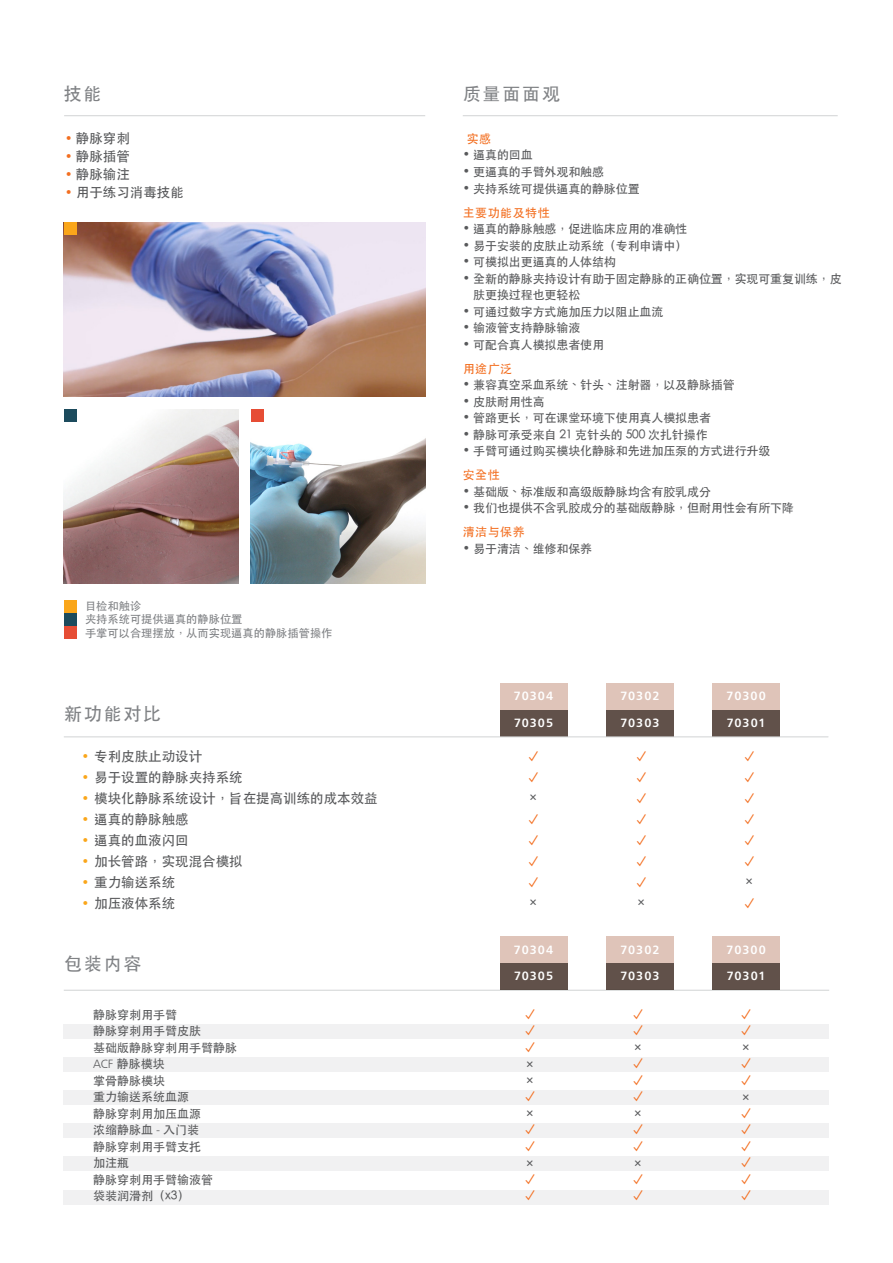
<style>
.page{position:relative;width:893px;height:1263px;background:#fff}
.page>*{position:absolute;margin:0;border:0;box-sizing:border-box;transform-origin:0 0}
.t1{font:500 18px "ST Heiti TC";letter-spacing:.1em;color:#808285}
.t2{font:16.5px "J Cfg";color:#f36f21}
.t3{font:16.5px "Montserrat Alternates";color:#58595b}
.t4{font:500 13.5px "ST Heiti TC";color:#58595b}
.t5{font:500 12px/16.5px "ST Heiti TC";letter-spacing:-.01em;color:#58595b}
.t6{font:12px "Humanist 777 BT Bold B";letter-spacing:.075em;color:#fff}
.t7{font:500 12px "ST Heiti TC";letter-spacing:.04em;color:#f36f21}
.t8{font:500 11.25px/13.5px "ST Heiti TC";color:#808285}
.s1{font-family:"Humanist 777 BT Light B";font-weight:400;color:#f36f21}
.s2{font-family:"Humanist 777 BT Light B";font-weight:400;color:#faa61a}
.s3{font-family:"Humanist 777 BT Light B";font-weight:400}
</style>
<div class="page">
<img style="left:251px;top:439px;width:174px;height:144px">
<div style="left:63px;top:1024px;width:765px;height:15px;background:#f1f1f2"></div>
<div style="left:63px;top:1123px;width:765px;height:15px;background:#f1f1f2"></div>
<div style="left:63px;top:1057px;width:765px;height:15px;background:#f1f1f2"></div>
<div style="left:63px;top:1156px;width:765px;height:15px;background:#f1f1f2"></div>
<div style="left:63px;top:1090px;width:765px;height:15px;background:#f1f1f2"></div>
<div style="left:63px;top:1189px;width:765px;height:15px;background:#f1f1f2"></div>
<hr style="left:64px;top:115px;width:361px;height:1px;background:#d1d3d4">
<hr style="left:463px;top:115px;width:375px;height:1px;background:#d1d3d4">
<img style="left:64px;top:222px;width:361px;height:174px">
<img style="left:64px;top:409px;width:174px;height:174px">
<div style="left:500px;top:936px;width:68px;height:27px;background:#dfc4b9"></div>
<div style="left:500px;top:683px;width:68px;height:27px;background:#dfc4b9"></div>
<div style="left:606px;top:936px;width:68px;height:27px;background:#dfc4b9"></div>
<div style="left:606px;top:683px;width:68px;height:27px;background:#dfc4b9"></div>
<div style="left:712px;top:936px;width:68px;height:27px;background:#dfc4b9"></div>
<div style="left:712px;top:683px;width:68px;height:27px;background:#dfc4b9"></div>
<div style="left:500px;top:963px;width:68px;height:27px;background:#61514a"></div>
<div style="left:500px;top:710px;width:68px;height:26px;background:#61514a"></div>
<div style="left:606px;top:963px;width:68px;height:27px;background:#61514a"></div>
<div style="left:606px;top:710px;width:68px;height:26px;background:#61514a"></div>
<div style="left:712px;top:963px;width:68px;height:27px;background:#61514a"></div>
<div style="left:712px;top:710px;width:68px;height:26px;background:#61514a"></div>
<hr style="left:64px;top:736px;width:764px;height:1px;background:#d1d3d4">
<div style="left:251px;top:409px;width:13px;height:13px;background:#e64d35"></div>
<div style="left:64px;top:409px;width:13px;height:13px;background:#1c4b5d"></div>
<div style="left:64px;top:222px;width:13px;height:13px;background:#faa61a"></div>
<div style="left:64px;top:626px;width:13px;height:12px;background:#e64d35"></div>
<div style="left:64px;top:613px;width:13px;height:13px;background:#1c4b5d"></div>
<div style="left:64px;top:600px;width:13px;height:13px;background:#faa61a"></div>
<hr style="left:64px;top:990px;width:765px;height:1px;background:#d1d3d4">
<h1 class="t1" style="left:64px;top:83px;width:39px">技能</h1>
<h1 class="t1" style="left:463px;top:83px;width:99px">质量面面观</h1>
<p class="t7" style="left:467px;top:132px;width:26px">实感</p>
<p class="t5" style="left:463px;top:147px;width:72px">• 逼真的回血</p>
<p class="t5" style="left:463px;top:163px;width:143px">• 更逼真的手臂外观和触感</p>
<p class="t5" style="left:463px;top:180px;width:178px">• 夹持系统可提供逼真的静脉位置</p>
<p class="t7" style="left:463px;top:206px;width:88px">主要功能及特性</p>
<p class="t5" style="left:463px;top:220px;width:226px">• 逼真的静脉触感，促进临床应用的准确性</p>
<p class="t5" style="left:463px;top:237px;width:226px">• 易于安装的皮肤止动系统（专利申请中）</p>
<p class="t5" style="left:463px;top:253px;width:155px">• 可模拟出更逼真的人体结构</p>
<p class="t5" style="left:473px;top:270px;width:370px;text-indent:-10px">• 全新的静脉夹持设计有助于固定静脉的正确位置，实现可重复训练，皮肤更换过程也更轻松</p>
<p class="t5" style="left:463px;top:303px;width:202px">• 可通过数字方式施加压力以阻止血流</p>
<p class="t5" style="left:463px;top:319px;width:119px">• 输液管支持静脉输液</p>
<p class="t5" style="left:463px;top:336px;width:143px">• 可配合真人模拟患者使用</p>
<p class="t7" style="left:463px;top:362px;width:51px">用途广泛</p>
<p class="t5" style="left:463px;top:376px;width:273px">• 兼容真空采血系统、针头、注射器，以及静脉插管</p>
<p class="t5" style="left:463px;top:393px;width:83px">• 皮肤耐用性高</p>
<p class="t5" style="left:463px;top:409px;width:250px">• 管路更长，可在课堂环境下使用真人模拟患者</p>
<p class="t5" style="left:463px;top:426px;width:246px">• 静脉可承受来自 21 克针头的 500 次扎针操作</p>
<p class="t5" style="left:463px;top:442px;width:309px">• 手臂可通过购买模块化静脉和先进加压泵的方式进行升级</p>
<p class="t7" style="left:463px;top:468px;width:38px">安全性</p>
<p class="t5" style="left:463px;top:483px;width:250px">• 基础版、标准版和高级版静脉均含有胶乳成分</p>
<p class="t5" style="left:463px;top:499px;width:333px">• 我们也提供不含乳胶成分的基础版静脉，但耐用性会有所下降</p>
<p class="t7" style="left:463px;top:525px;width:63px">清洁与保养</p>
<p class="t5" style="left:463px;top:540px;width:131px">• 易于清洁、维修和保养</p>
<p class="t4" style="left:64px;top:131px;width:67px"><span class="s1">•</span> 静脉穿刺</p>
<p class="t4" style="left:64px;top:149px;width:67px"><span class="s1">•</span> 静脉插管</p>
<p class="t4" style="left:64px;top:167px;width:67px"><span class="s1">•</span> 静脉输注</p>
<p class="t4" style="left:64px;top:185px;width:121px"><span class="s1">•</span> 用于练习消毒技能</p>
<p class="t8" style="left:85px;top:598px;width:249px">目检和触诊<br>夹持系统可提供逼真的静脉位置<br>手掌可以合理摆放，从而实现逼真的静脉插管操作</p>
<p class="t6" style="left:514px;top:689px;width:41px">70304</p>
<p class="t6" style="left:620px;top:689px;width:41px">70302</p>
<p class="t6" style="left:726px;top:689px;width:41px">70300</p>
<h1 class="t1" style="left:64px;top:703px;width:99px">新功能对比</h1>
<p class="t4" style="left:82px;top:749px;width:122px"><span class="s2">•</span> 专利皮肤止动设计</p>
<h2 class="t2" style="left:529px;top:748px;width:11px">✓</h2>
<h2 class="t2" style="left:637px;top:748px;width:11px">✓</h2>
<h2 class="t2" style="left:745px;top:748px;width:11px">✓</h2>
<p class="t4" style="left:82px;top:770px;width:163px"><span class="s2">•</span> 易于设置的静脉夹持系统</p>
<h2 class="t2" style="left:529px;top:769px;width:11px">✓</h2>
<h2 class="t2" style="left:637px;top:769px;width:11px">✓</h2>
<h2 class="t2" style="left:745px;top:769px;width:11px">✓</h2>
<p class="t4" style="left:82px;top:791px;width:298px"><span class="s2">•</span> 模块化静脉系统设计，旨在提高训练的成本效益</p>
<h2 class="t3" style="left:529px;top:786px;width:11px">×</h2>
<h2 class="t2" style="left:637px;top:790px;width:11px">✓</h2>
<h2 class="t2" style="left:745px;top:790px;width:11px">✓</h2>
<p class="t4" style="left:82px;top:812px;width:109px"><span class="s2">•</span> 逼真的静脉触感</p>
<h2 class="t2" style="left:529px;top:811px;width:11px">✓</h2>
<h2 class="t2" style="left:637px;top:811px;width:11px">✓</h2>
<h2 class="t2" style="left:745px;top:811px;width:11px">✓</h2>
<p class="t4" style="left:82px;top:833px;width:109px"><span class="s2">•</span> 逼真的血液闪回</p>
<h2 class="t2" style="left:529px;top:832px;width:11px">✓</h2>
<h2 class="t2" style="left:637px;top:832px;width:11px">✓</h2>
<h2 class="t2" style="left:745px;top:832px;width:11px">✓</h2>
<p class="t4" style="left:82px;top:854px;width:163px"><span class="s2">•</span> 加长管路，实现混合模拟</p>
<h2 class="t2" style="left:529px;top:853px;width:11px">✓</h2>
<h2 class="t2" style="left:637px;top:853px;width:11px">✓</h2>
<h2 class="t2" style="left:745px;top:853px;width:11px">✓</h2>
<p class="t4" style="left:82px;top:875px;width:95px"><span class="s2">•</span> 重力输送系统</p>
<h2 class="t2" style="left:529px;top:874px;width:11px">✓</h2>
<h2 class="t2" style="left:637px;top:874px;width:11px">✓</h2>
<h2 class="t3" style="left:745px;top:870px;width:11px">×</h2>
<p class="t4" style="left:82px;top:896px;width:95px"><span class="s2">•</span> 加压液体系统</p>
<h2 class="t3" style="left:529px;top:891px;width:11px">×</h2>
<h2 class="t3" style="left:637px;top:891px;width:11px">×</h2>
<h2 class="t2" style="left:745px;top:895px;width:11px">✓</h2>
<p class="t6" style="left:514px;top:715px;width:41px">70305</p>
<p class="t6" style="left:620px;top:715px;width:41px">70303</p>
<p class="t6" style="left:727px;top:715px;width:40px">70301</p>
<h1 class="t1" style="left:64px;top:953px;width:79px">包装内容</h1>
<p class="t6" style="left:514px;top:942px;width:41px">70304</p>
<p class="t6" style="left:514px;top:968px;width:41px">70305</p>
<p class="t6" style="left:620px;top:942px;width:41px">70302</p>
<p class="t6" style="left:620px;top:968px;width:41px">70303</p>
<p class="t6" style="left:726px;top:942px;width:41px">70300</p>
<p class="t6" style="left:727px;top:968px;width:40px">70301</p>
<p class="t5" style="left:93px;top:1006px;width:85px">静脉穿刺用手臂</p>
<h2 class="t2" style="left:525px;top:1005px;width:11px">✓</h2>
<h2 class="t2" style="left:633px;top:1005px;width:11px">✓</h2>
<h2 class="t2" style="left:741px;top:1005px;width:11px">✓</h2>
<p class="t5" style="left:93px;top:1022px;width:109px">静脉穿刺用手臂皮肤</p>
<h2 class="t2" style="left:525px;top:1022px;width:11px">✓</h2>
<h2 class="t2" style="left:633px;top:1022px;width:11px">✓</h2>
<h2 class="t2" style="left:741px;top:1022px;width:11px">✓</h2>
<p class="t5" style="left:93px;top:1039px;width:145px">基础版静脉穿刺用手臂静脉</p>
<h2 class="t2" style="left:525px;top:1038px;width:11px">✓</h2>
<h2 class="t3" style="left:633px;top:1036px;width:11px">×</h2>
<h2 class="t3" style="left:741px;top:1036px;width:11px">×</h2>
<p class="t5" style="left:93px;top:1055px;width:73px"><span class="s3">ACF</span> 静脉模块</p>
<h2 class="t3" style="left:525px;top:1052px;width:11px">×</h2>
<h2 class="t2" style="left:633px;top:1055px;width:11px">✓</h2>
<h2 class="t2" style="left:741px;top:1055px;width:11px">✓</h2>
<p class="t5" style="left:93px;top:1072px;width:73px">掌骨静脉模块</p>
<h2 class="t3" style="left:525px;top:1069px;width:11px">×</h2>
<h2 class="t2" style="left:633px;top:1071px;width:11px">✓</h2>
<h2 class="t2" style="left:741px;top:1071px;width:11px">✓</h2>
<p class="t5" style="left:93px;top:1088px;width:97px">重力输送系统血源</p>
<h2 class="t2" style="left:525px;top:1088px;width:11px">✓</h2>
<h2 class="t2" style="left:633px;top:1088px;width:11px">✓</h2>
<h2 class="t3" style="left:741px;top:1085px;width:11px">×</h2>
<p class="t5" style="left:93px;top:1105px;width:109px">静脉穿刺用加压血源</p>
<h2 class="t3" style="left:525px;top:1102px;width:11px">×</h2>
<h2 class="t3" style="left:633px;top:1102px;width:11px">×</h2>
<h2 class="t2" style="left:741px;top:1104px;width:11px">✓</h2>
<p class="t5" style="left:93px;top:1121px;width:108px">浓缩静脉血 <span class="s3">-</span> 入门装</p>
<h2 class="t2" style="left:525px;top:1121px;width:11px">✓</h2>
<h2 class="t2" style="left:633px;top:1121px;width:11px">✓</h2>
<h2 class="t2" style="left:741px;top:1121px;width:11px">✓</h2>
<p class="t5" style="left:93px;top:1138px;width:109px">静脉穿刺用手臂支托</p>
<h2 class="t2" style="left:525px;top:1137px;width:11px">✓</h2>
<h2 class="t2" style="left:633px;top:1137px;width:11px">✓</h2>
<h2 class="t2" style="left:741px;top:1137px;width:11px">✓</h2>
<p class="t5" style="left:93px;top:1154px;width:37px">加注瓶</p>
<h2 class="t3" style="left:525px;top:1151px;width:11px">×</h2>
<h2 class="t3" style="left:633px;top:1151px;width:11px">×</h2>
<h2 class="t2" style="left:741px;top:1154px;width:11px">✓</h2>
<p class="t5" style="left:93px;top:1171px;width:121px">静脉穿刺用手臂输液管</p>
<h2 class="t2" style="left:525px;top:1170px;width:11px">✓</h2>
<h2 class="t2" style="left:633px;top:1170px;width:11px">✓</h2>
<h2 class="t2" style="left:741px;top:1170px;width:11px">✓</h2>
<p class="t5" style="left:93px;top:1187px;width:98px">袋装润滑剂（x3）</p>
<h2 class="t2" style="left:525px;top:1187px;width:11px">✓</h2>
<h2 class="t2" style="left:633px;top:1187px;width:11px">✓</h2>
<h2 class="t2" style="left:741px;top:1187px;width:11px">✓</h2>
</div>
